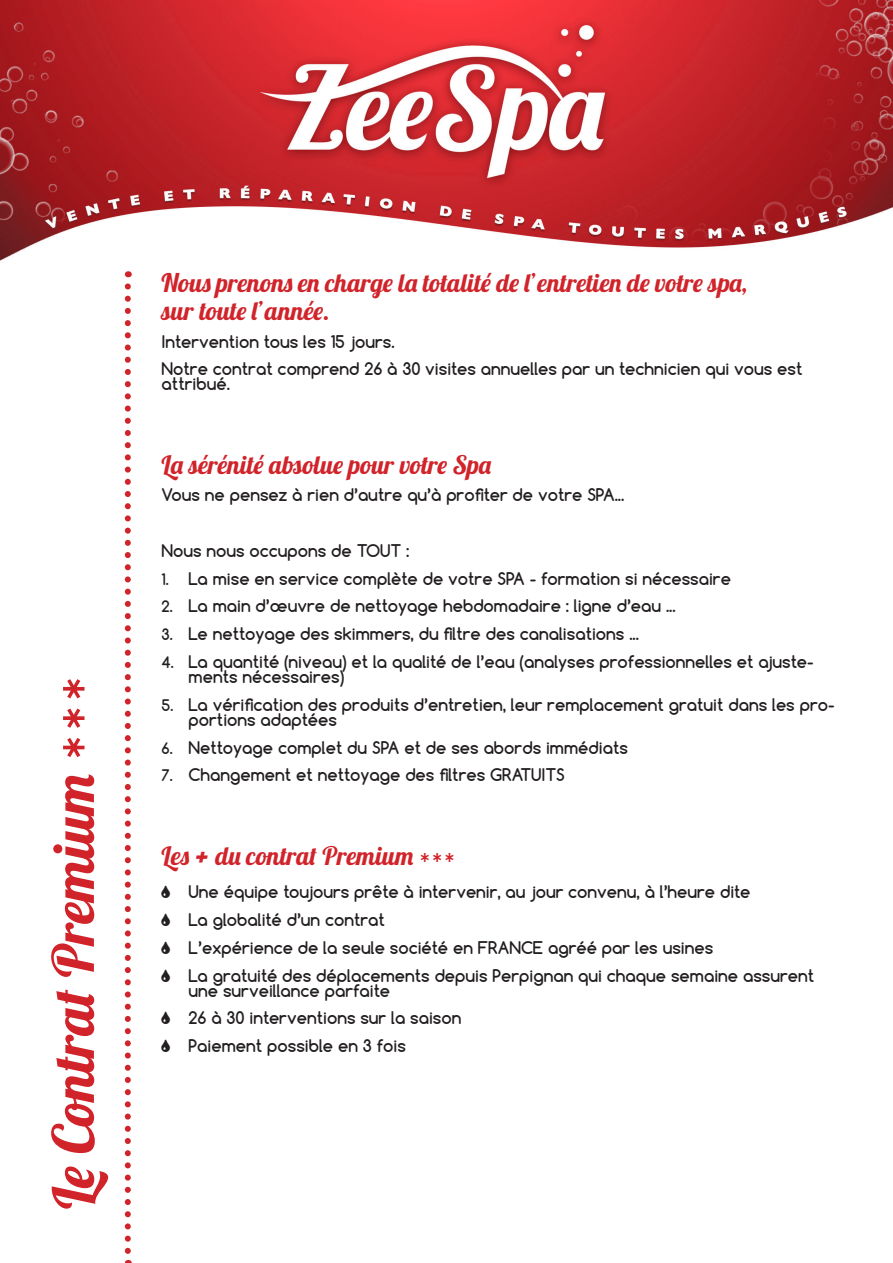
<style>
.page{position:relative;width:893px;height:1263px;background:#fff}
.page>*{position:absolute;margin:0;border:0;box-sizing:border-box;transform-origin:0 0}
.t1{font:57px "Lobster 1.4";color:#d1232a}
.t2{font:25.5px/27.8px "Lobster 1.4";color:#d1232a}
.t3{font:700 16.5px/27.8px "Comfortaa";color:#231f20}
.s1{font-size:15px}
.s2{font-size:30px}
</style>
<div class="page">
<svg style="left:125px;top:271px;width:6px;height:980px"></svg>
<svg style="left:0;top:0;width:893px;height:261px"></svg>
<h1 class="t1" style="left:37px;top:1209px;width:536px;rotate:-90deg">Le Contrat Premium ***</h1>
<h2 class="t2" style="left:162px;top:269px;width:587px">Nous prenons en charge la totalité de l’entretien de votre spa, sur toute l’année.</h2>
<p class="t3" style="left:162px;top:327px;width:642px">Intervention tous les 15 jours.<br>Notre contrat comprend 26 à 30 visites annuelles par un technicien qui vous est</p>
<p class="t3" style="left:162px;top:370px;width:70px">attribué.</p>
<h2 class="t2" style="left:162px;top:450px;width:331px">La sérénité absolue pour votre Spa</h2>
<p class="t3" style="left:162px;top:481px;width:464px">Vous ne pensez à rien d’autre qu’à profiter de votre SPA...</p>
<p class="t3" style="left:162px;top:537px;width:249px">Nous nous occupons de TOUT :</p>
<p class="t3" style="left:162px;top:564px;width:571px"><span class="s1">1.</span> La mise en service complète de votre SPA - formation si nécessaire</p>
<p class="t3" style="left:162px;top:592px;width:516px"><span class="s1">2.</span> La main d’œuvre de nettoyage hebdomadaire : ligne d’eau ...</p>
<p class="t3" style="left:162px;top:620px;width:479px"><span class="s1">3.</span> Le nettoyage des skimmers, du filtre des canalisations ...</p>
<p class="t3" style="left:189px;top:654px;width:626px;line-height:15px;text-indent:-27px"><span class="s1">4.</span> La quantité (niveau) et la qualité de l’eau (analyses professionnelles et ajuste&shy;ments nécessaires)</p>
<p class="t3" style="left:189px;top:697px;width:647px;line-height:15px;text-indent:-27px"><span class="s1">5.</span> La vérification des produits d’entretien, leur remplacement gratuit dans les pro&shy;portions adaptées</p>
<p class="t3" style="left:162px;top:733px;width:468px"><span class="s1">6.</span> Nettoyage complet du SPA et de ses abords immédiats</p>
<p class="t3" style="left:162px;top:761px;width:404px"><span class="s1">7.</span> Changement et nettoyage des filtres GRATUITS</p>
<h2 class="t2" style="left:162px;top:841px;width:296px">Les <span class="s2">+</span> du contrat Premium <sub>***</sub></h2>
<p class="t3" style="left:189px;top:878px;width:627px">Une équipe toujours prête à intervenir, au jour convenu, à l’heure dite<br>La globalité d’un contrat<br>L’expérience de la seule société en FRANCE agréé par les usines<br>La gratuité des déplacements depuis Perpignan qui chaque semaine assurent</p>
<p class="t3" style="left:189px;top:976px;width:274px">une surveillance parfaite<br>26 à 30 interventions sur la saison<br>Paiement possible en 3 fois</p>
</div>
